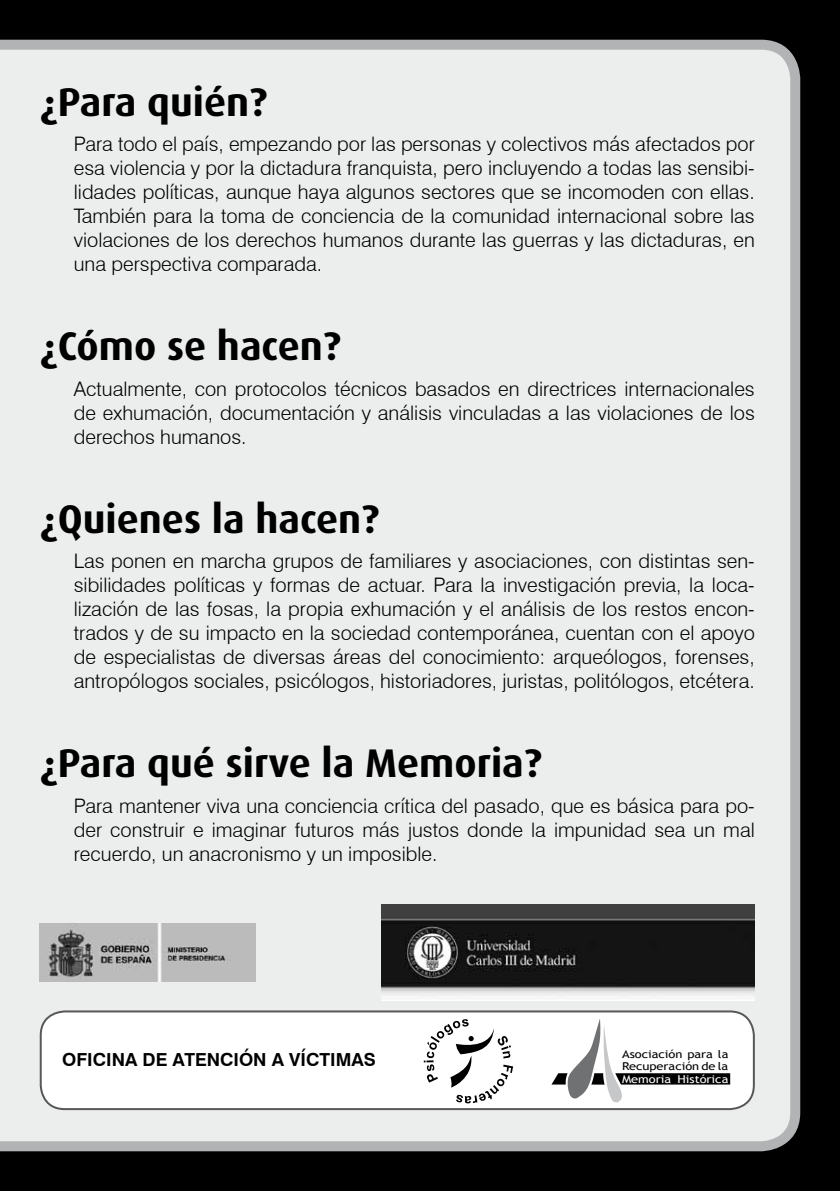
<style>
.page{position:relative;width:840px;height:1191px;background:#fff}
.page>*{position:absolute;margin:0;border:0;box-sizing:border-box;transform-origin:0 0}
.t1{font:700 40px "Dax Pro";color:#000}
.t2{font:300 20px/24px "Swiss 721 BT";color:#000;text-align:justify}
.t3{font:700 18px "Swiss 721 BT";color:#000}
.t4{font:10.8px/12.4px "Trebuchet MS";color:#000;scale:1.18 1}
.t5{font:10.8px "Trebuchet MS";color:#fff;scale:1.18 1}
</style>
<div class="page">
<div style="left:0;top:0;width:839px;height:1191px;background:#000"></div>
<div style="left:0;top:40px;width:799px;height:1111px;background:#eceded"></div>
<div style="left:41px;top:1011px;width:712px;height:98px;background:#fff;border-radius:24px"></div>
<div style="left:40px;top:1010px;width:714px;height:100px;border:2px solid #58585a;border-radius:24px"></div>
<svg style="left:551px;top:1019px;width:178px;height:84px"></svg>
<svg style="left:423px;top:1019px;width:90px;height:84px"></svg>
<img style="left:381px;top:905px;width:373px;height:95px">
<img style="left:39px;top:923px;width:216px;height:59px">
<h1 class="t1" style="left:40px;top:76px;width:229px">¿Para quién?</h1>
<p class="t2" style="left:74px;top:132px;width:682px">Para todo el país, empezando por las personas y colectivos más afectados por esa violencia y por la dictadura franquista, pero incluyendo a todas las sensibi&shy;lidades políticas, aunque haya algunos sectores que se incomoden con ellas.<br>También para la toma de conciencia de la comunidad internacional sobre las violaciones de los derechos humanos durante las guerras y las dictaduras, en una perspectiva comparada.</p>
<h1 class="t1" style="left:40px;top:320px;width:302px">¿Cómo se hacen?</h1>
<p class="t2" style="left:74px;top:376px;width:682px">Actualmente, con protocolos técnicos basados en directrices internacionales de exhumación, documentación y análisis vinculadas a las violaciones de los derechos humanos.</p>
<h1 class="t1" style="left:40px;top:492px;width:341px">¿Quienes la hacen?</h1>
<p class="t2" style="left:74px;top:549px;width:682px">Las ponen en marcha grupos de familiares y asociaciones, con distintas sen&shy;sibilidades políticas y formas de actuar. Para la investigación previa, la loca&shy;lización de las fosas, la propia exhumación y el análisis de los restos encon&shy;trados y de su impacto en la sociedad contemporánea, cuentan con el apoyo de especialistas de diversas áreas del conocimiento: arqueólogos, forenses, antropólogos sociales, psicólogos, historiadores, juristas, politólogos, etcétera.</p>
<h1 class="t1" style="left:40px;top:737px;width:503px">¿Para qué sirve la Memoria?</h1>
<p class="t2" style="left:74px;top:793px;width:682px">Para mantener viva una conciencia crítica del pasado, que es básica para po&shy;der construir e imaginar futuros más justos donde la impunidad sea un mal recuerdo, un anacronismo y un imposible.</p>
<p class="t3" style="left:62px;top:1048px;width:315px">OFICINA DE ATENCIÓN A VÍCTIMAS</p>
<p class="t4" style="left:621px;top:1048px;width:92px">Asociación para la<br>Recuperación de la</p>
<p class="t5" style="left:621px;top:1072px;width:92px">Memoria Histórica</p>
</div>
